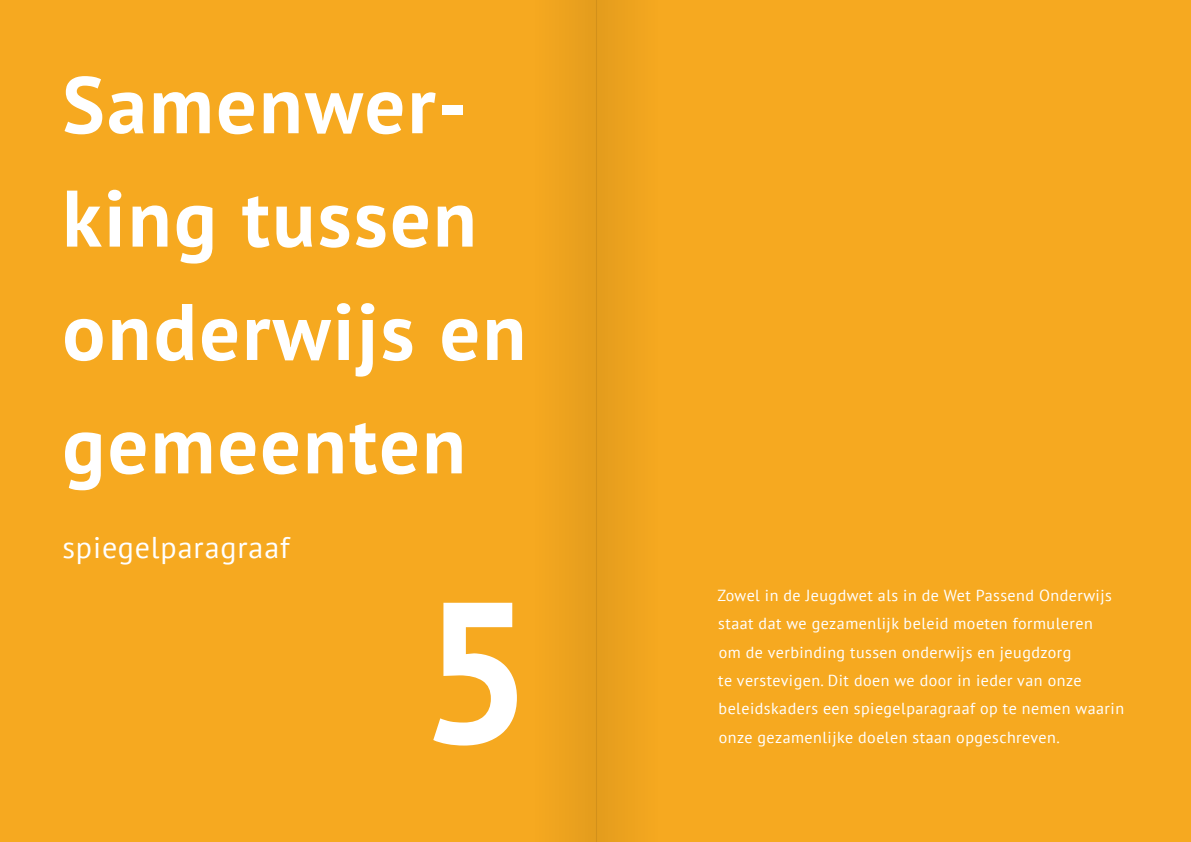
<style>
.page{position:relative;width:1191px;height:842px;background:#f6a920}
.page>*{position:absolute;margin:0;border:0;box-sizing:border-box;transform-origin:0 0}
.t1{font:700 200px "PT Sans";color:#fff}
.t2{font:700 80px/113.4px "PT Sans";letter-spacing:.03em;color:#fff}
.t3{font:30px "PT Sans";letter-spacing:.03em;color:#fff}
.t4{font:16px/28.4px "PT Sans";letter-spacing:.03em;color:#fff}
</style>
<div class="page">
<div style="left:533px;top:0;width:63px;height:842px;background:#eda31e"></div>
<div style="left:596px;top:0;width:63px;height:842px;background:#eca21e"></div>
<h2 class="t2" style="left:62px;top:47px;width:465px">Samenwer&shy;king tussen onderwijs en gemeenten</h2>
<h3 class="t3" style="left:62px;top:529px;width:229px">spiegelparagraaf</h3>
<h1 class="t1" style="left:420px;top:539px;width:115px">5</h1>
<p class="t4" style="left:717px;top:581px;width:408px">Zowel in de Jeugdwet als in de Wet Passend Onderwijs staat dat we gezamenlijk beleid moeten formuleren<br>om de verbinding tussen onderwijs en jeugdzorg<br>te verstevigen. Dit doen we door in ieder van onze beleidskaders een spiegelparagraaf op te nemen waarin onze gezamenlijke doelen staan opgeschreven.</p>
</div>
